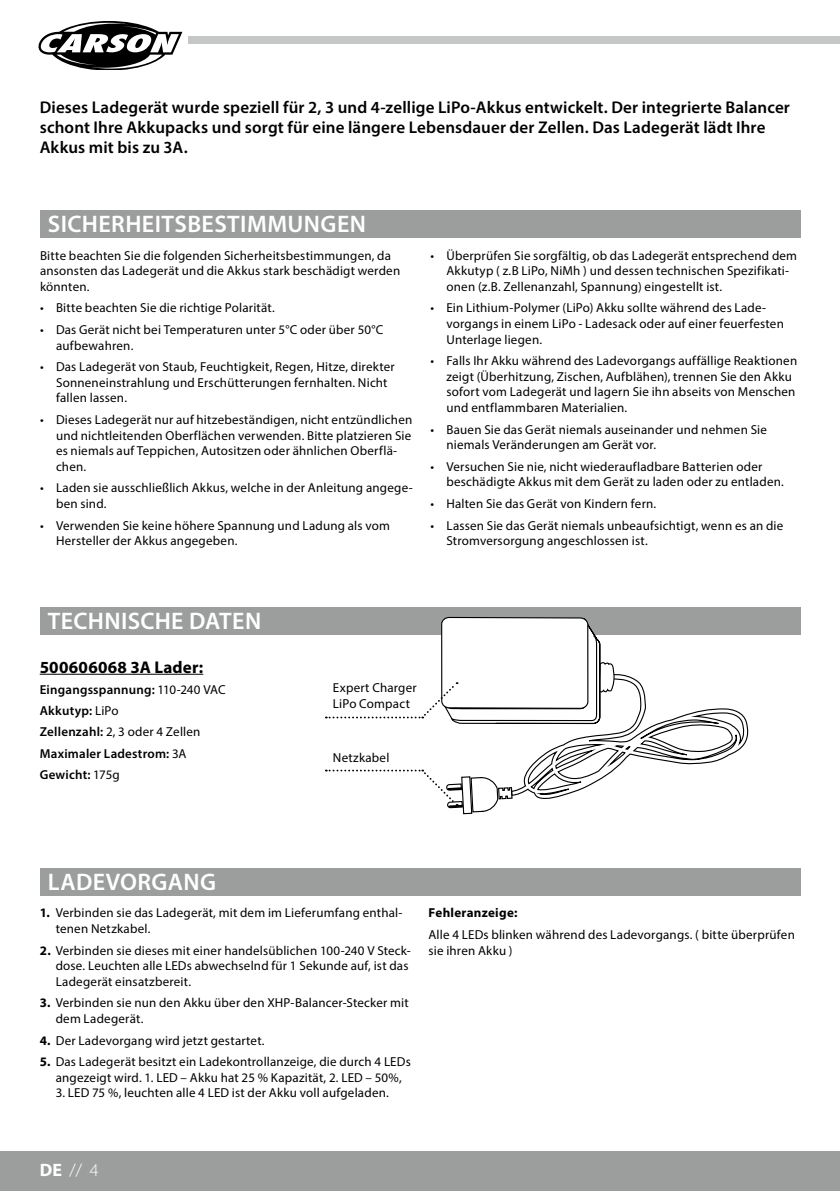
<style>
.page{position:relative;width:840px;height:1191px;background:#fff}
.page>*{position:absolute;margin:0;border:0;box-sizing:border-box;transform-origin:0 0}
.t1{font:600 24px "Myriad Pro";letter-spacing:.015em;color:#fff}
.t2{font:300 18px "Myriad Pro";color:#fff}
.t3{font:600 17px/20.4px "Myriad Pro";letter-spacing:.01em;color:#000}
.t4{font:700 17px "Myriad Pro";letter-spacing:.015em;color:#000}
.t5{font:13px/15.6px "Myriad Pro";letter-spacing:.015em;color:#000}
.t6{font:600 13px/21.2px "Myriad Pro";letter-spacing:.02em;color:#000}
.t7{font:700 13px "Myriad Pro";letter-spacing:.02em;color:#000}
.s1{font-weight:400}
.s2{font-weight:700}
</style>
<div class="page">
<hr style="left:839px;top:1151px;width:1px;height:40px;background:#9c9d9d">
<div style="left:0;top:1151px;width:839px;height:40px;background:#9c9d9d"></div>
<div style="left:188px;top:36px;width:651px;height:8px;background:#c5c6c6"></div>
<svg style="left:38px;top:21px;width:145px;height:48px"></svg>
<div style="left:40px;top:606px;width:759px;height:28px;background:#9c9d9d"></div>
<hr style="left:40px;top:674px;width:163px;height:1px;background:#000">
<div style="left:40px;top:210px;width:759px;height:28px;background:#9c9d9d"></div>
<div style="left:40px;top:867px;width:759px;height:28px;background:#9c9d9d"></div>
<svg style="left:325px;top:606px;width:424px;height:209px"></svg>
<h3 class="t3" style="left:40px;top:96px;width:751px">Dieses Ladegerät wurde speziell für 2, 3 und 4-zellige LiPo-Akkus entwickelt. Der integrierte Balancer schont Ihre Akkupacks und sorgt für eine längere Lebensdauer der Zellen. Das Ladegerät lädt Ihre<br>Akkus mit bis zu 3A.</h3>
<h1 class="t1" style="left:48px;top:208px;width:319px">Sicherheitsbestimmungen</h1>
<p class="t5" style="left:40px;top:247px;width:361px">Bitte beachten Sie die folgenden Sicherheitsbestimmungen, da ansonsten das Ladegerät und die Akkus stark beschädigt werden könnten.</p>
<p class="t5" style="left:40px;top:300px;width:236px">• Bitte beachten Sie die richtige Polarität.</p>
<p class="t5" style="left:56px;top:321px;width:329px;text-indent:-16px">• Das Gerät nicht bei Temperaturen unter 5°C oder über 50°C aufbewahren.</p>
<p class="t5" style="left:56px;top:359px;width:340px;text-indent:-16px">• Das Ladegerät von Staub, Feuchtigkeit, Regen, Hitze, direkter<br>Sonneneinstrahlung und Erschütterungen fernhalten. Nicht fallen lassen.</p>
<p class="t5" style="left:56px;top:411px;width:357px;text-indent:-16px">• Dieses Ladegerät nur auf hitzebeständigen, nicht entzündlichen und nichtleitenden Oberflächen verwenden. Bitte platzieren Sie es niemals auf Teppichen, Autositzen oder ähnlichen Oberflä&shy;chen.</p>
<p class="t5" style="left:56px;top:480px;width:358px;text-indent:-16px">• Laden sie ausschließlich Akkus, welche in der Anleitung angege&shy;ben sind.</p>
<p class="t5" style="left:56px;top:517px;width:335px;text-indent:-16px">• Verwenden Sie keine höhere Spannung und Ladung als vom<br>Hersteller der Akkus angegeben.</p>
<p class="t5" style="left:446px;top:247px;width:352px;text-indent:-16px">• Überprüfen Sie sorgfältig, ob das Ladegerät entsprechend dem<br>Akkutyp ( z.B LiPo, NiMh ) und dessen technischen Spezifikati&shy;onen (z.B. Zellenanzahl, Spannung) eingestellt ist.</p>
<p class="t5" style="left:446px;top:300px;width:339px;text-indent:-16px">• Ein Lithium-Polymer (LiPo) Akku sollte während des Lade&shy;vorgangs in einem LiPo - Ladesack oder auf einer feuerfesten<br>Unterlage liegen.</p>
<p class="t5" style="left:446px;top:353px;width:352px;text-indent:-16px">• Falls Ihr Akku während des Ladevorgangs auffällige Reaktionen zeigt (Überhitzung, Zischen, Aufblähen), trennen Sie den Akku sofort vom Ladegerät und lagern Sie ihn abseits von Menschen und entflammbaren Materialien.</p>
<p class="t5" style="left:446px;top:421px;width:322px;text-indent:-16px">• Bauen Sie das Gerät niemals auseinander und nehmen Sie niemals Veränderungen am Gerät vor.</p>
<p class="t5" style="left:446px;top:458px;width:339px;text-indent:-16px">• Versuchen Sie nie, nicht wiederaufladbare Batterien oder beschädigte Akkus mit dem Gerät zu laden oder zu entladen.</p>
<p class="t5" style="left:430px;top:495px;width:227px">• Halten Sie das Gerät von Kindern fern.</p>
<p class="t5" style="left:446px;top:517px;width:338px;text-indent:-16px">• Lassen Sie das Gerät niemals unbeaufsichtigt, wenn es an die<br>Stromversorgung angeschlossen ist.</p>
<h1 class="t1" style="left:48px;top:605px;width:215px">Technische Daten</h1>
<h3 class="t4" style="left:40px;top:655px;width:165px">500606068 3A Lader:</h3>
<p class="t6" style="left:40px;top:678px;width:187px">Eingangsspannung: <span class="s1">110-240 VAC<br></span>Akkutyp: <span class="s1">LiPo<br></span>Zellenzahl: <span class="s1">2, 3 oder 4 Zellen<br></span>Maximaler Ladestrom: <span class="s1">3A<br></span>Gewicht: <span class="s1">175g</span></p>
<p class="t5" style="left:333px;top:680px;width:85px">Expert Charger<br>LiPo Compact</p>
<p class="t5" style="left:333px;top:749px;width:58px">Netzkabel</p>
<h1 class="t1" style="left:48px;top:866px;width:167px">ladevorgang</h1>
<p class="t5" style="left:56px;top:905px;width:348px;text-indent:-16px"><span class="s2">1.</span> Verbinden sie das Ladegerät, mit dem im Lieferumfang enthal&shy;tenen Netzkabel.</p>
<p class="t5" style="left:56px;top:942px;width:356px;text-indent:-16px"><span class="s2">2.</span> Verbinden sie dieses mit einer handelsüblichen 100-240 V Steck&shy;dose. Leuchten alle LEDs abwechselnd für 1 Sekunde auf, ist das<br>Ladegerät einsatzbereit.</p>
<p class="t5" style="left:56px;top:995px;width:354px;text-indent:-16px"><span class="s2">3.</span> Verbinden sie nun den Akku über den XHP-Balancer-Stecker mit dem Ladegerät.</p>
<p class="t5" style="left:40px;top:1032px;width:226px"><span class="s2">4.</span> Der Ladevorgang wird jetzt gestartet.</p>
<p class="t5" style="left:40px;top:1053px;width:372px;text-align:center"><span class="s2">5.</span> Das Ladegerät besitzt ein Ladekontrollanzeige, die durch 4 LEDs angezeigt wird. 1. LED – Akku hat 25 % Kapazität, 2. LED – 50%,</p>
<p class="t5" style="left:56px;top:1085px;width:334px">3. LED 75 %, leuchten alle 4 LED ist der Akku voll aufgeladen.</p>
<p class="t7" style="left:428px;top:904px;width:90px">Fehleranzeige:</p>
<p class="t5" style="left:428px;top:926px;width:367px">Alle 4 LEDs blinken während des Ladevorgangs. ( bitte überprüfen sie ihren Akku )</p>
<h2 class="t2" style="left:40px;top:1159px;width:60px"><span class="s2">DE</span> // 4</h2>
</div>
